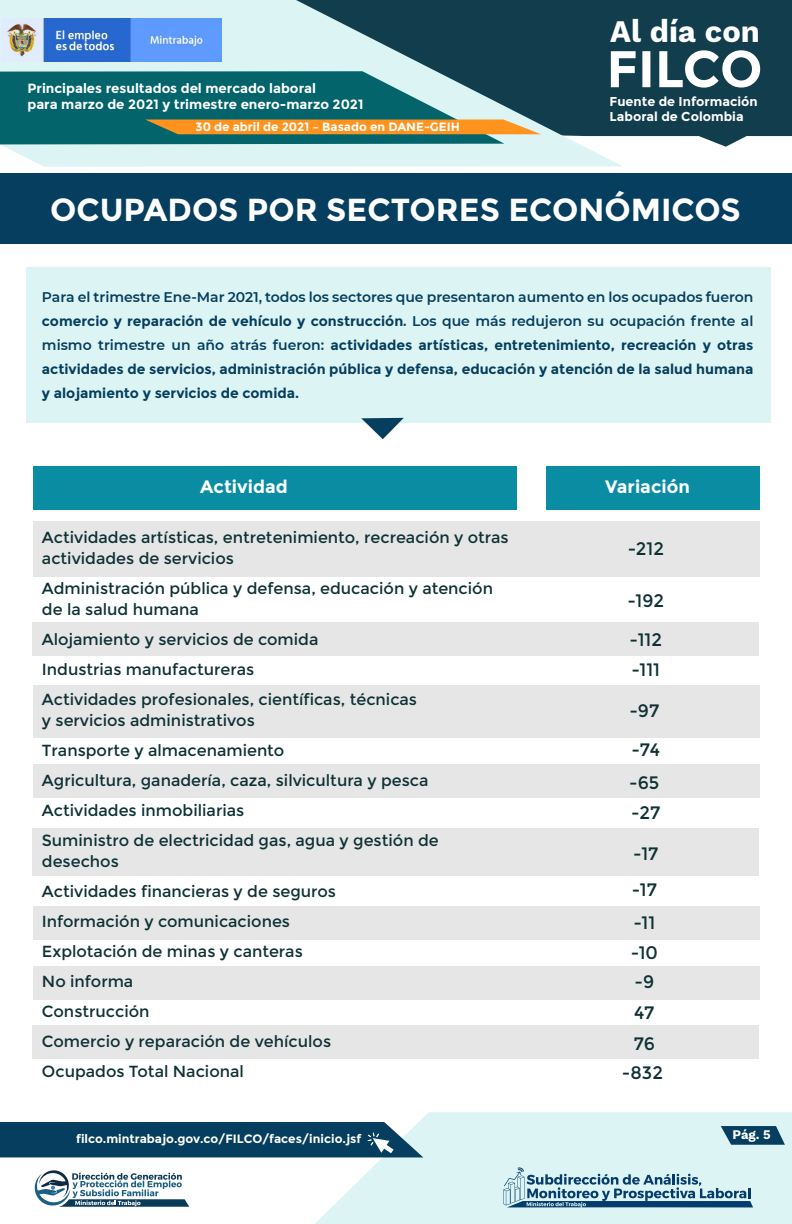
<style>
.page{position:relative;width:792px;height:1224px;background:#fff}
.page>*{position:absolute;margin:0;border:0;box-sizing:border-box;transform-origin:0 0}
.t1{font:700 51.5px "Montserrat";letter-spacing:-.005em;color:#fff}
.t2{font:700 31.8px "Montserrat";color:#fff}
.t3{font:700 30.8px "Work Sans";letter-spacing:-.005em;color:#fff}
.t4{font:18px/30.4px "Montserrat";color:#0e3135}
.t5{font:700 18px "Montserrat";color:#fff}
.t6{font:16px/30px "Montserrat";color:#0e3135}
.t7{font:700 14px/24px "Montserrat";color:#053e5e;text-align:justify}
.t8{font:700 13.4px "Montserrat";color:#fff}
.t9{font:700 13px "Work Sans";color:#fff}
.t10{font:700 12.8px/15.4px "Montserrat";color:#fff}
.t11{font:700 12.1px "Montserrat";color:#fff}
.t12{font:700 12px "Montserrat";color:#fff}
.s1{font-weight:600}
</style>
<div class="page">
<svg style="left:315px;top:1112px;width:477px;height:112px;background:#def4f3"></svg>
<svg style="left:503px;top:1167px;width:250px;height:41px;background:#97b8c8"></svg>
<svg style="left:721px;top:1126px;width:64px;height:19px"></svg>
<div style="left:0;top:1122px;width:423px;height:35px;background:#053e5e"></div>
<svg style="left:34px;top:1170px;width:155px;height:37px"></svg>
<div style="left:26px;top:267px;width:745px;height:155px;background:#dcf4f3"></div>
<div style="left:0;top:173px;width:792px;height:70px;background:#053e5e"></div>
<svg style="left:361px;top:418px;width:43px;height:21px"></svg>
<div style="left:33px;top:522px;width:727px;height:55px;background:#e6e6e6"></div>
<div style="left:33px;top:622px;width:726px;height:33px;background:#e6e6e6"></div>
<div style="left:33px;top:764px;width:727px;height:34px;background:#e6e6e6"></div>
<div style="left:33px;top:906px;width:727px;height:33px;background:#e6e6e6"></div>
<div style="left:33px;top:966px;width:727px;height:33px;background:#e6e6e6"></div>
<div style="left:32px;top:1026px;width:727px;height:33px;background:#e6e6e6"></div>
<div style="left:32px;top:828px;width:727px;height:48px;background:#e6e6e6"></div>
<div style="left:33px;top:685px;width:727px;height:53px;background:#e6e6e6"></div>
<div style="left:33px;top:466px;width:483px;height:44px;background:#0a8da3"></div>
<div style="left:546px;top:466px;width:214px;height:44px;background:#0a8da3"></div>
<div style="left:623px;top:0;width:169px;height:147px;background:#113d4c"></div>
<svg style="left:0;top:0;width:623px;height:167px;background:#86a6ab"></svg>
<svg style="left:0;top:71px;width:541px;height:73px;background:#3e776d"></svg>
<img style="left:1px;top:18px;width:220px;height:44px">
<p class="t8" style="left:27px;top:81px;width:290px">Principales resultados del mercado laboral</p>
<p class="t8" style="left:27px;top:96px;width:337px">para marzo de 2021 y trimestre enero-marzo 2021</p>
<p class="t12" style="left:196px;top:120px;width:266px">30 de abril de 2021 – Basado en DANE-GEIH</p>
<h3 class="t3" style="left:610px;top:8px;width:151px">Al día con</h3>
<h1 class="t1" style="left:606px;top:38px;width:158px">FILCO</h1>
<p class="t10" style="left:610px;top:94px;width:150px">Fuente de Información<br>Laboral de Colombia</p>
<h2 class="t2" style="left:50px;top:191px;width:692px">OCUPADOS POR SECTORES ECONÓMICOS</h2>
<p class="t7" style="left:42px;top:285px;width:713px"><span class="s1">Para el trimestre Ene-Mar 2021, todos los sectores que presentaron aumento en los ocupados fueron </span>comercio y reparación de vehículo y construcción<span class="s1">. Los que más redujeron su ocupación frente al mismo trimestre un año atrás fueron:</span> actividades artísticas, entretenimiento, recreación y otras actividades de servicios, administración pública y defensa, educación y atención de la salud humana y alojamiento y servicios de comida.</p>
<p class="t5" style="left:200px;top:476px;width:89px">Actividad</p>
<p class="t5" style="left:605px;top:476px;width:86px">Variación</p>
<p class="t6" style="left:42px;top:527px;width:468px;line-height:21px">Actividades artísticas, entretenimiento, recreación y otras actividades de servicios</p>
<p class="t6" style="left:42px;top:578px;width:453px;line-height:21px">Administración pública y defensa, educación y atención de la salud humana</p>
<p class="t6" style="left:42px;top:625px;width:377px">Alojamiento y servicios de comida<br>Industrias manufactureras<br>Actividades profesionales, científicas, técnicas</p>
<p class="t6" style="left:42px;top:706px;width:398px">y servicios administrativos<br>Transporte y almacenamiento<br>Agricultura, ganadería, caza, silvicultura y pesca Actividades inmobiliarias<br>Suministro de electricidad gas, agua y gestión de</p>
<p class="t6" style="left:42px;top:847px;width:296px">desechos<br>Actividades financieras y de seguros<br>Información y comunicaciones<br>Explotación de minas y canteras<br>No informa<br>Construcción<br>Comercio y reparación de vehículos<br>Ocupados Total Nacional</p>
<p class="t11" style="left:76px;top:1132px;width:287px">filco.mintrabajo.gov.co/FILCO/faces/inicio.jsf</p>
<p class="t4" style="left:628px;top:533px;width:38px">-212</p>
<p class="t4" style="left:627px;top:581px;width:38px;line-height:39.1px">-192 -112</p>
<p class="t4" style="left:632px;top:655px;width:30px">-111</p>
<p class="t4" style="left:629px;top:691px;width:32px;line-height:39.4px">-97 -74</p>
<p class="t4" style="left:629px;top:768px;width:33px;line-height:30px">-65 -27</p>
<p class="t4" style="left:632px;top:837px;width:28px;line-height:35.3px">-17 -17</p>
<p class="t4" style="left:631px;top:908px;width:29px">-11 -10 -9<br>47<br>76</p>
<p class="t4" style="left:622px;top:1058px;width:43px">-832</p>
<p class="t9" style="left:732px;top:1125px;width:40px">Pág. 5</p>
</div>
